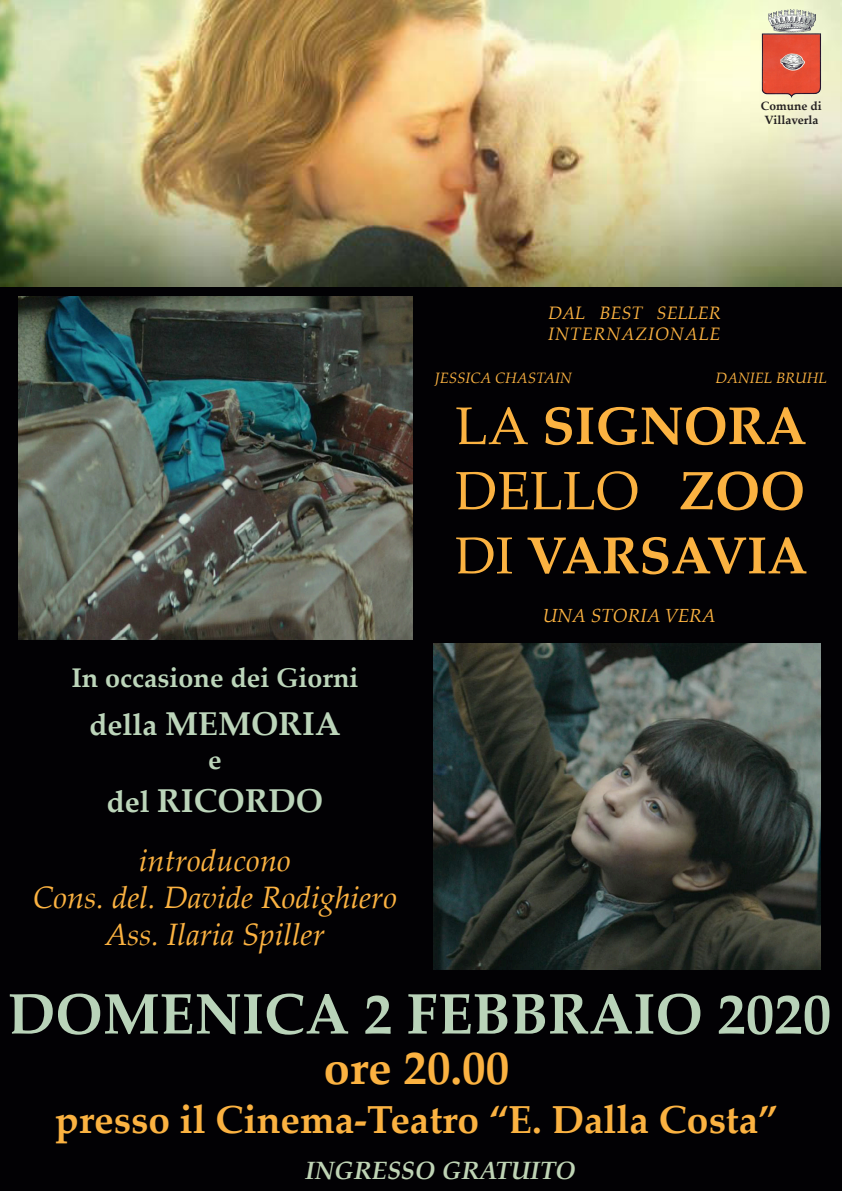
<style>
.page{position:relative;width:842px;height:1191px;background:#020104}
.page>*{position:absolute;margin:0;border:0;box-sizing:border-box;transform-origin:0 0}
.t1{font:700 57px "Palatino Linotype";color:#b9d3b9}
.t2{font:54px "Palatino Linotype";color:#fbb241}
.t3{font:700 53px "Palatino Linotype";color:#fbb241}
.t4{font:700 52px "Palatino Linotype";color:#fbb241}
.t5{font:700 47px "Palatino Linotype";color:#fbb241}
.t6{font:700 39px "Palatino Linotype";color:#fbb241}
.t7{font:700 33px "Palatino Linotype";color:#bcd5ba}
.t8{font:italic 31px/37.2px "Palatino Linotype";color:#fbb241;text-align:center}
.t9{font:700 27px "Palatino Linotype";color:#bcd5ba}
.t10{font:italic 700 25px "Palatino Linotype";color:#bfd4b5}
.t11{font:italic 19px "Palatino Linotype";color:#fbb241}
.t12{font:italic 18px/21.6px "Palatino Linotype";letter-spacing:.05em;color:#fbb241}
.t13{font:italic 15px "Palatino Linotype";color:#fbb241}
.t14{font:700 12px/14.4px "Palatino Linotype";color:#231f20}
.s1{font-size:30px}
.s2{font-weight:400}
.s3{font-weight:700}
</style>
<div class="page">
<img style="left:434px;top:644px;width:386px;height:325px">
<img style="left:18px;top:297px;width:394px;height:343px">
<img style="left:0;top:0;width:842px;height:286px">
<img style="left:761px;top:7px;width:60px;height:91px">
<p class="t14" style="left:761px;top:98px;width:62px">Comune di<br>Villaverla</p>
<p class="t12" style="left:548px;top:301px;width:174px">DAL BEST SELLER<br>INTERNAZIONALE</p>
<p class="t13" style="left:435px;top:367px;width:138px">JESSICA CHASTAIN</p>
<p class="t13" style="left:715px;top:367px;width:113px">DANIEL BRUHL</p>
<p class="t9" style="left:71px;top:659px;width:289px">In occasione dei Giorni</p>
<p class="t7" style="left:89px;top:700px;width:253px"><span class="s1">della</span> MEMORIA</p>
<p class="t9" style="left:208px;top:741px;width:15px">e</p>
<p class="t7" style="left:106px;top:777px;width:219px"><span class="s1">del</span> RICORDO</p>
<p class="t8" style="left:33px;top:840px;width:366px">introducono<br>Cons. del. Davide Rodighiero<br>Ass. Ilaria Spiller</p>
<h3 class="t3" style="left:455px;top:388px;width:353px"><span class="s2">LA</span> SIGNORA</h3>
<h2 class="t2" style="left:455px;top:452px;width:351px">DELLO <span class="s3">ZOO</span></h2>
<h3 class="t4" style="left:455px;top:519px;width:354px"><span class="s2">DI</span> VARSAVIA</h3>
<p class="t11" style="left:543px;top:602px;width:174px">UNA STORIA VERA</p>
<h1 class="t1" style="left:8px;top:973px;width:825px">DOMENICA 2 FEBBRAIO 2020</h1>
<h3 class="t5" style="left:324px;top:1034px;width:187px">ore 20.00</h3>
<p class="t6" style="left:55px;top:1092px;width:724px">presso il Cinema-Teatro “E. Dalla Costa”</p>
<p class="t10" style="left:305px;top:1152px;width:273px">INGRESSO GRATUITO</p>
</div>
